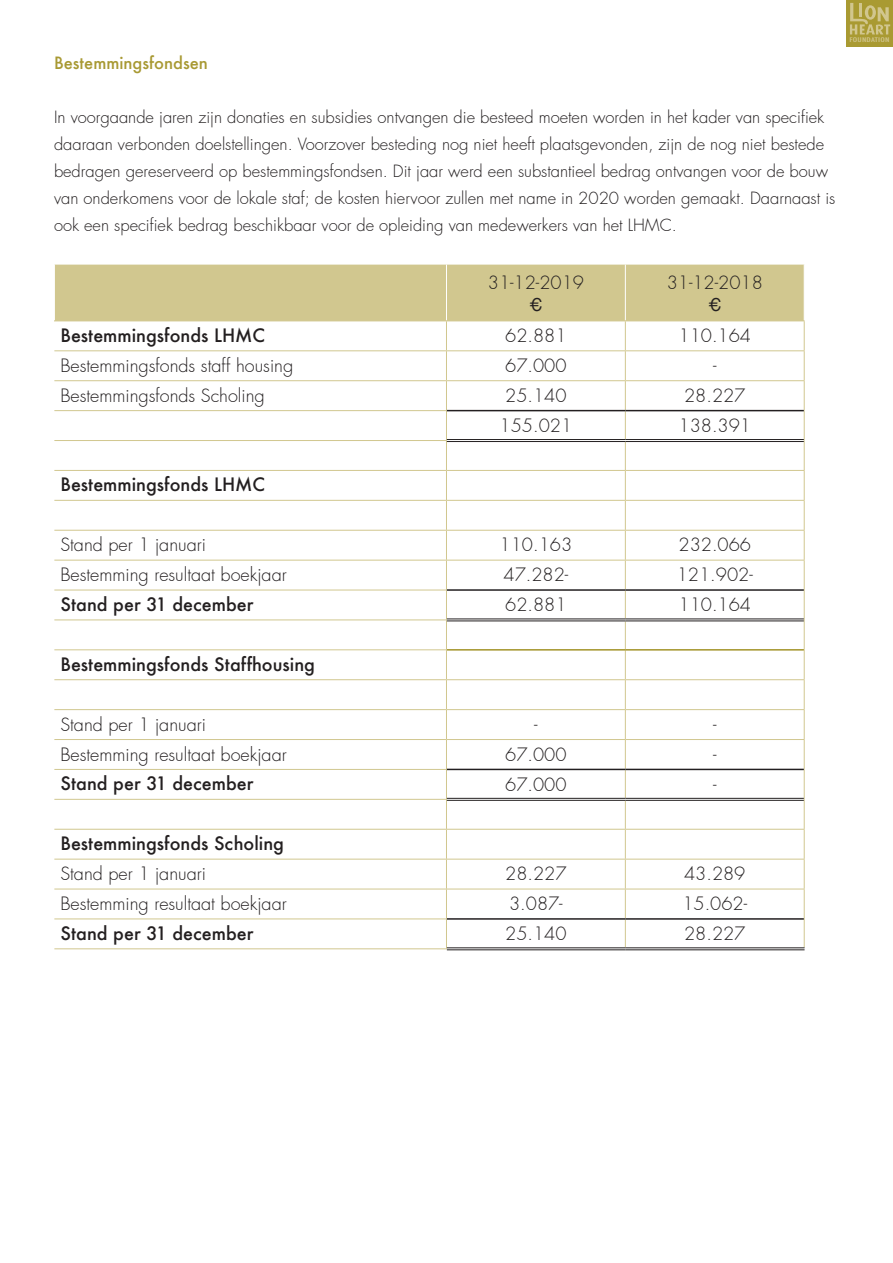
<style>
.page{position:relative;width:893px;height:1263px;background:#fff}
.page>*{position:absolute;margin:0;border:0;box-sizing:border-box;transform-origin:0 0}
.t1{font:300 18px "Futura";color:#231f20}
.t2{font:500 18px "Futura";color:#231f20}
.t3{font:18px "Helvetica";color:#231f20}
.t4{font:300 16.5px "Futura";color:#231f20}
.t5{font:500 16.5px "Futura";color:#a89933}
.t6{font:500 condensed 6.3px "Futura";letter-spacing:.02em;color:#d1c68e;scale:1.5 1}
</style>
<div class="page">
<div style="left:847px;top:0;width:46px;height:46px;background:#a99a32"></div>
<svg style="left:850px;top:3px;width:40px;height:31px"></svg>
<hr style="left:54px;top:859px;width:392px;height:1px;background:#d1c78f">
<hr style="left:446px;top:859px;width:179px;height:1px;background:#d1c78f">
<hr style="left:446px;top:859px;width:1px;height:30px;background:#d1c78f">
<hr style="left:625px;top:859px;width:180px;height:1px;background:#d1c78f">
<hr style="left:625px;top:859px;width:1px;height:30px;background:#d1c78f">
<hr style="left:804px;top:859px;width:1px;height:30px;background:#d1c78f">
<hr style="left:54px;top:889px;width:392px;height:1px;background:#d1c78f">
<hr style="left:446px;top:889px;width:179px;height:1px;background:#d1c78f">
<hr style="left:625px;top:889px;width:180px;height:1px;background:#d1c78f">
<hr style="left:804px;top:889px;width:1px;height:30px;background:#d1c78f">
<hr style="left:54px;top:918px;width:393px;height:1px;background:#d1c78f">
<svg style="left:446px;top:889px;width:1px;height:59px"></svg>
<svg style="left:625px;top:889px;width:1px;height:58px"></svg>
<svg style="left:804px;top:919px;width:1px;height:28px"></svg>
<hr style="left:54px;top:948px;width:393px;height:1px;background:#d1c78f">
<svg style="left:54px;top:264px;width:751px;height:595px"></svg>
<hr style="left:804px;top:381px;width:1px;height:30px;background:#d1c78f">
<hr style="left:447px;top:410px;width:178px;height:1px;background:#231f20">
<hr style="left:625px;top:410px;width:179px;height:1px;background:#231f20">
<hr style="left:447px;top:589px;width:178px;height:2px;background:#231f20">
<hr style="left:625px;top:589px;width:179px;height:2px;background:#231f20">
<hr style="left:447px;top:439px;width:178px;height:1px;background:#231f20">
<hr style="left:447px;top:441px;width:178px;height:1px;background:#231f20">
<hr style="left:625px;top:439px;width:179px;height:1px;background:#231f20">
<hr style="left:625px;top:441px;width:179px;height:1px;background:#231f20">
<hr style="left:447px;top:618px;width:178px;height:1px;background:#231f20">
<hr style="left:447px;top:620px;width:178px;height:1px;background:#231f20">
<hr style="left:625px;top:618px;width:179px;height:1px;background:#231f20">
<hr style="left:625px;top:620px;width:179px;height:1px;background:#231f20">
<hr style="left:447px;top:798px;width:178px;height:1px;background:#231f20">
<hr style="left:447px;top:800px;width:178px;height:1px;background:#231f20">
<hr style="left:625px;top:798px;width:179px;height:1px;background:#231f20">
<hr style="left:625px;top:800px;width:179px;height:1px;background:#231f20">
<hr style="left:447px;top:769px;width:178px;height:1px;background:#231f20">
<hr style="left:625px;top:769px;width:179px;height:1px;background:#231f20">
<hr style="left:447px;top:947px;width:178px;height:1px;background:#231f20">
<hr style="left:447px;top:949px;width:178px;height:1px;background:#231f20">
<hr style="left:625px;top:947px;width:180px;height:1px;background:#231f20">
<hr style="left:625px;top:949px;width:180px;height:1px;background:#231f20">
<hr style="left:447px;top:918px;width:178px;height:2px;background:#231f20">
<hr style="left:625px;top:918px;width:179px;height:2px;background:#231f20">
<hr style="left:447px;top:649px;width:178px;height:1px;background:#a89933">
<hr style="left:447px;top:650px;width:178px;height:1px;background:#a89933">
<hr style="left:625px;top:649px;width:179px;height:1px;background:#a89933">
<hr style="left:625px;top:650px;width:179px;height:1px;background:#a89933">
<p class="t5" style="left:54px;top:51px;width:156px">Bestemmingsfondsen</p>
<p class="t4" style="left:54px;top:106px;width:772px">In voorgaande jaren zijn donaties en subsidies ontvangen die besteed moeten worden in het kader van specifiek</p>
<p class="t4" style="left:54px;top:133px;width:772px">daaraan verbonden doelstellingen. Voorzover besteding nog niet heeft plaatsgevonden, zijn de nog niet bestede</p>
<p class="t4" style="left:54px;top:160px;width:776px">bedragen gereserveerd op bestemmingsfondsen. Dit jaar werd een substantieel bedrag ontvangen voor de bouw</p>
<p class="t4" style="left:54px;top:187px;width:783px">van onderkomens voor de lokale staf; de kosten hiervoor zullen met name in 2020 worden gemaakt. Daarnaast is</p>
<p class="t4" style="left:54px;top:214px;width:625px">ook een specifiek bedrag beschikbaar voor de opleiding van medewerkers van het LHMC.</p>
<p class="t6" style="left:849px;top:36px;width:28px">FOUNDATION</p>
<p class="t1" style="left:488px;top:271px;width:98px">31-12-2019</p>
<p class="t3" style="left:529px;top:291px;width:15px">€</p>
<p class="t1" style="left:667px;top:271px;width:98px">31-12-2018</p>
<p class="t3" style="left:708px;top:291px;width:15px">€</p>
<p class="t2" style="left:60px;top:323px;width:206px">Bestemmingsfonds LHMC</p>
<p class="t1" style="left:505px;top:324px;width:63px">62.881</p>
<p class="t1" style="left:678px;top:324px;width:74px">110.164</p>
<p class="t1" style="left:60px;top:354px;width:234px">Bestemmingsfonds staff housing</p>
<p class="t1" style="left:505px;top:354px;width:63px">67.000</p>
<p class="t1" style="left:713px;top:354px;width:5px">-</p>
<p class="t1" style="left:60px;top:384px;width:206px">Bestemmingsfonds Scholing</p>
<p class="t1" style="left:505px;top:384px;width:63px">25.140</p>
<p class="t1" style="left:684px;top:384px;width:63px">28.227</p>
<p class="t1" style="left:500px;top:414px;width:74px">155.021</p>
<p class="t1" style="left:678px;top:414px;width:74px">138.391</p>
<p class="t2" style="left:60px;top:472px;width:206px">Bestemmingsfonds LHMC</p>
<p class="t1" style="left:60px;top:533px;width:147px">Stand per 1 januari</p>
<p class="t1" style="left:500px;top:533px;width:74px">110.163</p>
<p class="t1" style="left:678px;top:533px;width:74px">232.066</p>
<p class="t1" style="left:60px;top:563px;width:228px">Bestemming resultaat boekjaar</p>
<p class="t1" style="left:503px;top:563px;width:66px">47.282-</p>
<p class="t1" style="left:677px;top:563px;width:77px">121.902-</p>
<p class="t2" style="left:60px;top:592px;width:195px">Stand per 31 december</p>
<p class="t1" style="left:505px;top:593px;width:63px">62.881</p>
<p class="t1" style="left:678px;top:593px;width:74px">110.164</p>
<p class="t2" style="left:60px;top:652px;width:256px">Bestemmingsfonds Staffhousing</p>
<p class="t1" style="left:60px;top:713px;width:147px">Stand per 1 januari</p>
<p class="t1" style="left:534px;top:713px;width:5px">-</p>
<p class="t1" style="left:713px;top:713px;width:5px">-</p>
<p class="t1" style="left:60px;top:742px;width:228px">Bestemming resultaat boekjaar</p>
<p class="t1" style="left:505px;top:742px;width:63px">67.000</p>
<p class="t1" style="left:713px;top:742px;width:5px">-</p>
<p class="t2" style="left:60px;top:771px;width:195px">Stand per 31 december</p>
<p class="t1" style="left:505px;top:772px;width:63px">67.000</p>
<p class="t1" style="left:713px;top:772px;width:5px">-</p>
<p class="t2" style="left:60px;top:831px;width:225px">Bestemmingsfonds Scholing</p>
<p class="t1" style="left:60px;top:862px;width:147px">Stand per 1 januari</p>
<p class="t1" style="left:505px;top:862px;width:63px">28.227</p>
<p class="t1" style="left:684px;top:862px;width:63px">43.289</p>
<p class="t1" style="left:60px;top:892px;width:228px">Bestemming resultaat boekjaar</p>
<p class="t1" style="left:509px;top:892px;width:55px">3.087-</p>
<p class="t1" style="left:682px;top:892px;width:66px">15.062-</p>
<p class="t2" style="left:60px;top:921px;width:195px">Stand per 31 december</p>
<p class="t1" style="left:505px;top:922px;width:63px">25.140</p>
<p class="t1" style="left:684px;top:922px;width:63px">28.227</p>
</div>
